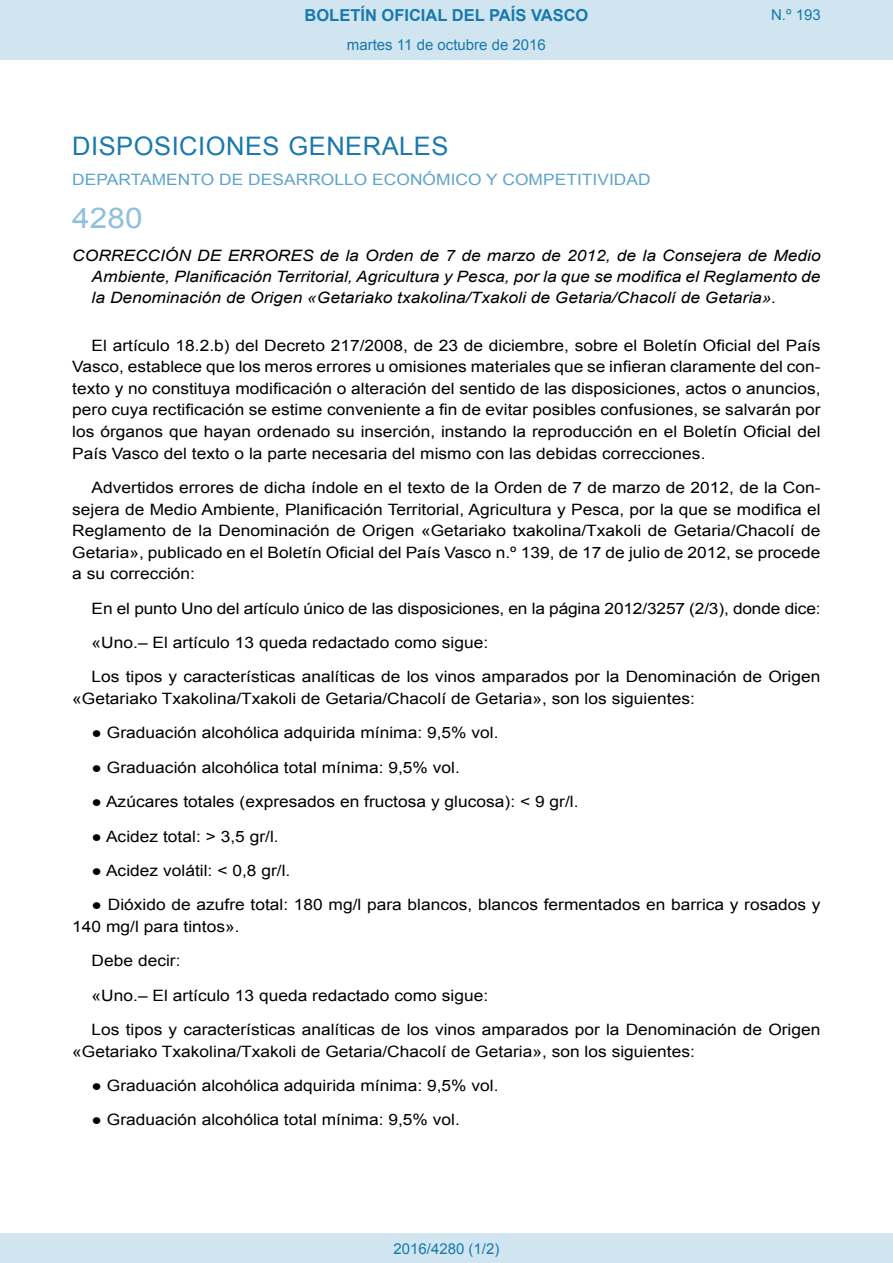
<style>
.page{position:relative;width:893px;height:1263px;background:#fff}
.page>*{position:absolute;margin:0;border:0;box-sizing:border-box;transform-origin:0 0}
.BOPVOrden{font:28.5px "Arial";color:#90c0db;scale:1.11 1}
.BOPVSeccion{font:25.5px "Arial";letter-spacing:.02em;color:#1879ad}
.t1{font:700 16.5px "Arial";color:#1879ad}
.BOPVDetalle{font:15.6px/21.6px "Arial";color:#000;scale:1.11 1}
.BOPVTitulo{font:italic 15.6px/21px "Arial";color:#000;text-align:justify;scale:1.11 1}
.BOPVOrganismo{font:15.6px "Arial";letter-spacing:.005em;color:#5ea4ca;scale:1.11 1}
.Paginacion_Centro{font:15px "Arial";color:#1879ad}
</style>
<div class="page">
<div style="left:0;top:0;width:893px;height:60px;background:#d0e5f0"></div>
<div style="left:0;top:1233px;width:893px;height:30px;background:#d0e5f0"></div>
<p class="t1" style="left:305px;top:4px;width:285px">BOLETÍN OFICIAL DEL PAÍS VASCO</p>
<p class="Paginacion_Centro" style="left:347px;top:35px;width:201px">martes 11 de octubre de 2016</p>
<p class="Paginacion_Centro" style="left:771px;top:5px;width:51px">N.º 193</p>
<p class="BOPVSeccion" style="left:72px;top:129px;width:378px">DISPOSICIONES GENERALES</p>
<p class="BOPVOrganismo" style="left:72px;top:169px;width:523px">DEPARTAMENTO DE DESARROLLO ECONÓMICO Y COMPETITIVIDAD</p>
<p class="BOPVOrden" style="left:72px;top:199px;width:65px">4280</p>
<p class="BOPVTitulo" style="left:92px;top:246px;width:658px;text-indent:-19px">CORRECCIÓN DE ERRORES de la Orden de 7 de marzo de 2012, de la Consejera de Medio Ambiente, Planificación Territorial, Agricultura y Pesca, por la que se modifica el Reglamento de la Denominación de Origen «Getariako txakolina/Txakoli de Getaria/Chacolí de Getaria».</p>
<p class="BOPVDetalle" style="left:72px;top:334px;width:676px;text-align:justify;text-indent:19px">El artículo 18.2.b) del Decreto 217/2008, de 23 de diciembre, sobre el Boletín Oficial del País Vasco, establece que los meros errores u omisiones materiales que se infieran claramente del con&shy;texto y no constituya modificación o alteración del sentido de las disposiciones, actos o anuncios, pero cuya rectificación se estime conveniente a fin de evitar posibles confusiones, se salvarán por los órganos que hayan ordenado su inserción, instando la reproducción en el Boletín Oficial del País Vasco del texto o la parte necesaria del mismo con las debidas correcciones.</p>
<p class="BOPVDetalle" style="left:72px;top:477px;width:676px;text-align:justify;text-indent:19px">Advertidos errores de dicha índole en el texto de la Orden de 7 de marzo de 2012, de la Con&shy;sejera de Medio Ambiente, Planificación Territorial, Agricultura y Pesca, por la que se modifica el Reglamento de la Denominación de Origen «Getariako txakolina/Txakoli de Getaria/Chacolí de Getaria», publicado en el Boletín Oficial del País Vasco n.º 139, de 17 de julio de 2012, se procede a su corrección:</p>
<p class="BOPVDetalle" style="left:92px;top:598px;width:658px">En el punto Uno del artículo único de las disposiciones, en la página 2012/3257 (2/3), donde dice:</p>
<p class="BOPVDetalle" style="left:92px;top:632px;width:359px">«Uno.– El artículo 13 queda redactado como sigue:</p>
<p class="BOPVDetalle" style="left:72px;top:666px;width:676px;text-indent:19px">Los tipos y características analíticas de los vinos amparados por la Denominación de Origen «Getariako Txakolina/Txakoli de Getaria/Chacolí de Getaria», son los siguientes:</p>
<p class="BOPVDetalle" style="left:92px;top:722px;width:368px">● Graduación alcohólica adquirida mínima: 9,5% vol.</p>
<p class="BOPVDetalle" style="left:92px;top:757px;width:333px">● Graduación alcohólica total mínima: 9,5% vol.</p>
<p class="BOPVDetalle" style="left:92px;top:791px;width:440px">● Azúcares totales (expresados en fructosa y glucosa): &lt; 9 gr/l.</p>
<p class="BOPVDetalle" style="left:92px;top:825px;width:170px">● Acidez total: &gt; 3,5 gr/l.</p>
<p class="BOPVDetalle" style="left:92px;top:860px;width:181px">● Acidez volátil: &lt; 0,8 gr/l.</p>
<p class="BOPVDetalle" style="left:72px;top:894px;width:675px;text-indent:19px">● Dióxido de azufre total: 180 mg/l para blancos, blancos fermentados en barrica y rosados y<br>140 mg/l para tintos».</p>
<p class="BOPVDetalle" style="left:92px;top:950px;width:82px">Debe decir:</p>
<p class="BOPVDetalle" style="left:92px;top:984px;width:359px">«Uno.– El artículo 13 queda redactado como sigue:</p>
<p class="BOPVDetalle" style="left:72px;top:1019px;width:676px;text-indent:19px">Los tipos y características analíticas de los vinos amparados por la Denominación de Origen «Getariako Txakolina/Txakoli de Getaria/Chacolí de Getaria», son los siguientes:</p>
<p class="BOPVDetalle" style="left:92px;top:1075px;width:368px">● Graduación alcohólica adquirida mínima: 9,5% vol.</p>
<p class="BOPVDetalle" style="left:92px;top:1109px;width:333px">● Graduación alcohólica total mínima: 9,5% vol.</p>
<p class="Paginacion_Centro" style="left:393px;top:1238px;width:107px">2016/4280 (1/2)</p>
</div>
